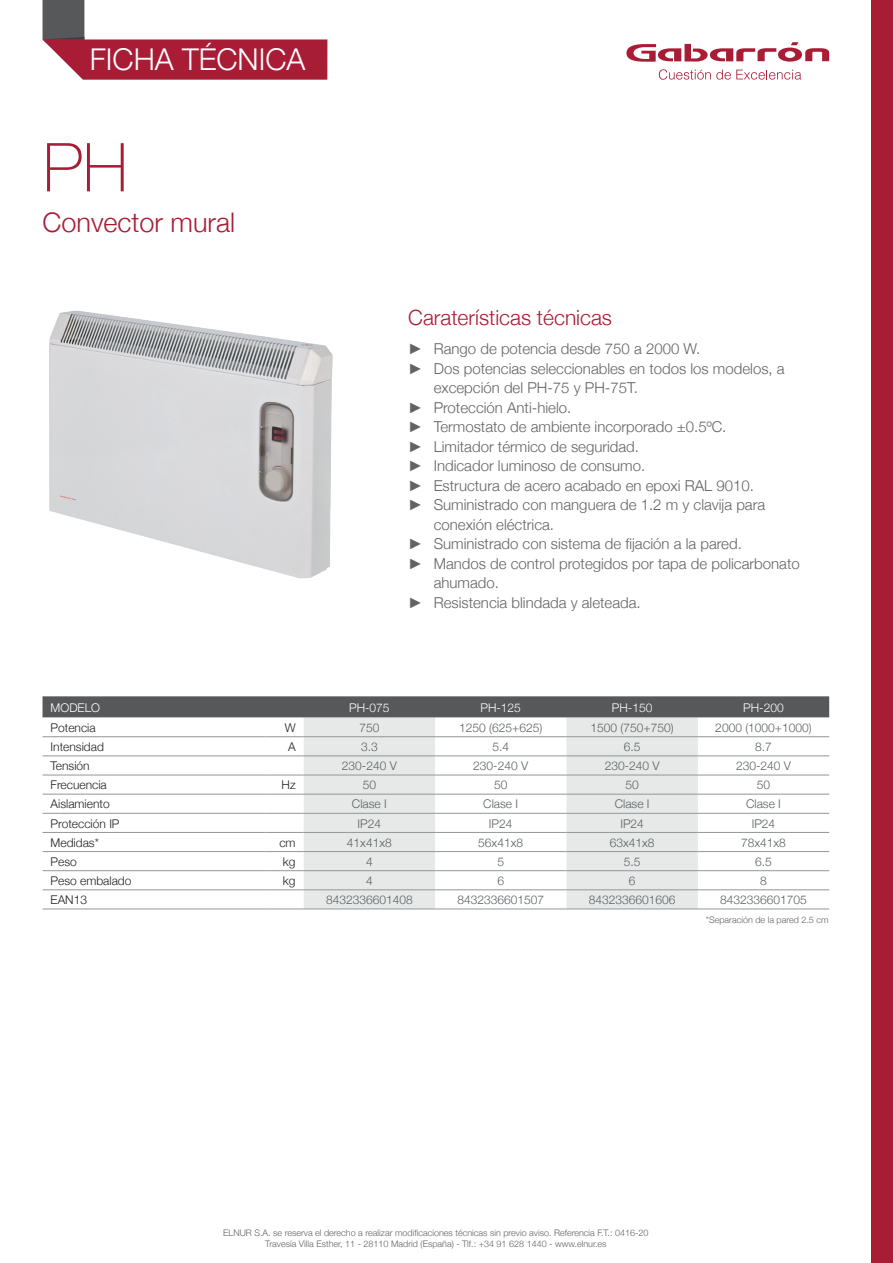
<style>
.page{position:relative;width:893px;height:1263px;background:#fff}
.page>*{position:absolute;margin:0;border:0;box-sizing:border-box;transform-origin:0 0}
.t1{font:100 67.5px "Helvetica Neue";color:#a91c36}
.t2{font:300 30px "Helvetica Neue";color:#fff}
.t3{font:300 27px "Helvetica Neue";color:#a91c36}
.t4{font:300 21px "Helvetica Neue";color:#a91c36}
.t5{font:300 15px/19.5px "Helvetica Neue";color:#636366}
.t6{font:300 12px "Helvetica Neue";color:#5a5f61}
.t7{font:300 12px "Helvetica Neue";color:#231f20}
.t8{font:300 12px "Helvetica Neue";color:#fff}
.t9{font:300 9px/10.8px "Helvetica Neue";color:#636366;text-align:center}
.s1{font-family:"Arial";font-weight:400}
</style>
<div class="page">
<svg style="left:626px;top:42px;width:203px;height:20px"></svg>
<svg style="left:659px;top:69px;width:142px;height:11px"></svg>
<div style="left:872px;top:0;width:21px;height:1263px;background:#a91c36"></div>
<svg style="left:43px;top:0;width:284px;height:80px"></svg>
<img style="left:49px;top:310px;width:284px;height:269px">
<svg style="left:43px;top:696px;width:786px;height:22px;background:#5e5f61"></svg>
<svg style="left:43px;top:737px;width:786px;height:154px"></svg>
<svg style="left:304px;top:718px;width:394px;height:190px;fill:#e6e9e8"></svg>
<hr style="left:43px;top:736px;width:222px;height:1px;background:#919698">
<hr style="left:265px;top:736px;width:39px;height:1px;background:#919698">
<hr style="left:304px;top:736px;width:131px;height:1px;background:#919698">
<hr style="left:435px;top:736px;width:131px;height:1px;background:#919698">
<hr style="left:566px;top:736px;width:132px;height:1px;background:#919698">
<hr style="left:698px;top:736px;width:131px;height:1px;background:#919698">
<hr style="left:43px;top:755px;width:222px;height:1px;background:#919698">
<hr style="left:265px;top:755px;width:39px;height:1px;background:#919698">
<hr style="left:304px;top:755px;width:131px;height:1px;background:#919698">
<hr style="left:435px;top:755px;width:131px;height:1px;background:#919698">
<hr style="left:566px;top:755px;width:132px;height:1px;background:#919698">
<hr style="left:698px;top:755px;width:131px;height:1px;background:#919698">
<hr style="left:43px;top:775px;width:222px;height:1px;background:#919698">
<hr style="left:265px;top:775px;width:39px;height:1px;background:#919698">
<hr style="left:304px;top:775px;width:131px;height:1px;background:#919698">
<hr style="left:435px;top:775px;width:131px;height:1px;background:#919698">
<hr style="left:566px;top:775px;width:132px;height:1px;background:#919698">
<hr style="left:698px;top:775px;width:131px;height:1px;background:#919698">
<hr style="left:43px;top:794px;width:222px;height:1px;background:#919698">
<hr style="left:265px;top:794px;width:39px;height:1px;background:#919698">
<hr style="left:304px;top:794px;width:131px;height:1px;background:#919698">
<hr style="left:435px;top:794px;width:131px;height:1px;background:#919698">
<hr style="left:566px;top:794px;width:132px;height:1px;background:#919698">
<hr style="left:698px;top:794px;width:131px;height:1px;background:#919698">
<hr style="left:43px;top:813px;width:222px;height:1px;background:#919698">
<hr style="left:265px;top:813px;width:39px;height:1px;background:#919698">
<hr style="left:304px;top:813px;width:131px;height:1px;background:#919698">
<hr style="left:435px;top:813px;width:131px;height:1px;background:#919698">
<hr style="left:566px;top:813px;width:132px;height:1px;background:#919698">
<hr style="left:698px;top:813px;width:131px;height:1px;background:#919698">
<hr style="left:43px;top:832px;width:222px;height:1px;background:#919698">
<hr style="left:265px;top:832px;width:39px;height:1px;background:#919698">
<hr style="left:304px;top:832px;width:131px;height:1px;background:#919698">
<hr style="left:435px;top:832px;width:131px;height:1px;background:#919698">
<hr style="left:566px;top:832px;width:132px;height:1px;background:#919698">
<hr style="left:698px;top:832px;width:131px;height:1px;background:#919698">
<hr style="left:43px;top:851px;width:222px;height:1px;background:#919698">
<hr style="left:265px;top:851px;width:39px;height:1px;background:#919698">
<hr style="left:304px;top:851px;width:131px;height:1px;background:#919698">
<hr style="left:435px;top:851px;width:131px;height:1px;background:#919698">
<hr style="left:566px;top:851px;width:132px;height:1px;background:#919698">
<hr style="left:698px;top:851px;width:131px;height:1px;background:#919698">
<hr style="left:43px;top:870px;width:222px;height:1px;background:#919698">
<hr style="left:265px;top:870px;width:39px;height:1px;background:#919698">
<hr style="left:43px;top:889px;width:222px;height:1px;background:#919698">
<hr style="left:265px;top:889px;width:39px;height:1px;background:#919698">
<hr style="left:43px;top:908px;width:222px;height:1px;background:#919698">
<hr style="left:265px;top:908px;width:39px;height:1px;background:#919698">
<hr style="left:304px;top:870px;width:131px;height:1px;background:#919698">
<hr style="left:435px;top:870px;width:131px;height:1px;background:#919698">
<hr style="left:566px;top:870px;width:132px;height:1px;background:#919698">
<hr style="left:698px;top:870px;width:131px;height:1px;background:#919698">
<hr style="left:304px;top:889px;width:131px;height:1px;background:#919698">
<hr style="left:435px;top:889px;width:131px;height:1px;background:#919698">
<hr style="left:566px;top:889px;width:132px;height:1px;background:#919698">
<hr style="left:698px;top:889px;width:131px;height:1px;background:#919698">
<hr style="left:304px;top:908px;width:131px;height:1px;background:#919698">
<hr style="left:435px;top:908px;width:131px;height:1px;background:#919698">
<hr style="left:566px;top:908px;width:132px;height:1px;background:#919698">
<hr style="left:698px;top:908px;width:131px;height:1px;background:#919698">
<h2 class="t2" style="left:90px;top:35px;width:217px">FICHA TÉCNICA</h2>
<p class="t1" style="left:43px;top:116px;width:87px">PH</p>
<p class="t3" style="left:43px;top:201px;width:194px">Convector mural</p>
<p class="t4" style="left:408px;top:300px;width:205px">Caraterísticas técnicas</p>
<p class="t5" style="left:408px;top:338px;width:294px"><span class="s1">►</span> Rango de potencia desde 750 a 2000 W.</p>
<p class="t5" style="left:434px;top:358px;width:352px;text-indent:-26px"><span class="s1">►</span> Dos potencias seleccionables en todos los modelos, a excepción del PH-75 y PH-75T.</p>
<p class="t5" style="left:408px;top:397px;width:165px"><span class="s1">►</span> Protección Anti-hielo.</p>
<p class="t5" style="left:408px;top:416px;width:320px"><span class="s1">►</span> Termostato de ambiente incorporado ±0.5ºC.</p>
<p class="t5" style="left:408px;top:436px;width:232px"><span class="s1">►</span> Limitador térmico de seguridad.</p>
<p class="t5" style="left:408px;top:455px;width:238px"><span class="s1">►</span> Indicador luminoso de consumo.</p>
<p class="t5" style="left:408px;top:475px;width:347px"><span class="s1">►</span> Estructura de acero acabado en epoxi RAL 9010.</p>
<p class="t5" style="left:434px;top:494px;width:333px;text-indent:-26px"><span class="s1">►</span> Suministrado con manguera de 1.2 m y clavija para conexión eléctrica.</p>
<p class="t5" style="left:408px;top:533px;width:335px"><span class="s1">►</span> Suministrado con sistema de fijación a la pared.</p>
<p class="t5" style="left:434px;top:553px;width:368px;text-indent:-26px"><span class="s1">►</span> Mandos de control protegidos por tapa de policarbonato ahumado.</p>
<p class="t5" style="left:408px;top:592px;width:234px"><span class="s1">►</span> Resistencia blindada y aleteada.</p>
<p class="t8" style="left:51px;top:697px;width:51px">MODELO</p>
<p class="t8" style="left:349px;top:697px;width:42px">PH-075</p>
<p class="t8" style="left:480px;top:697px;width:42px">PH-125</p>
<p class="t8" style="left:612px;top:697px;width:42px">PH-150</p>
<p class="t8" style="left:743px;top:697px;width:42px">PH-200</p>
<p class="t7" style="left:51px;top:718px;width:47px">Potencia</p>
<p class="t7" style="left:285px;top:718px;width:12px">W</p>
<p class="t6" style="left:359px;top:718px;width:22px">750</p>
<p class="t6" style="left:459px;top:718px;width:85px">1250 (625+625)</p>
<p class="t6" style="left:591px;top:718px;width:85px">1500 (750+750)</p>
<p class="t6" style="left:715px;top:718px;width:98px">2000 (1000+1000)</p>
<p class="t7" style="left:51px;top:737px;width:55px">Intensidad</p>
<p class="t7" style="left:288px;top:737px;width:9px">A</p>
<p class="t6" style="left:361px;top:737px;width:18px">3.3</p>
<p class="t6" style="left:492px;top:737px;width:18px">5.4</p>
<p class="t6" style="left:624px;top:737px;width:18px">6.5</p>
<p class="t6" style="left:755px;top:737px;width:18px">8.7</p>
<p class="t7" style="left:51px;top:756px;width:41px">Tensión</p>
<p class="t6" style="left:342px;top:756px;width:56px">230-240 V</p>
<p class="t6" style="left:473px;top:756px;width:56px">230-240 V</p>
<p class="t6" style="left:605px;top:756px;width:56px">230-240 V</p>
<p class="t6" style="left:736px;top:756px;width:56px">230-240 V</p>
<p class="t7" style="left:51px;top:775px;width:58px">Frecuencia</p>
<p class="t7" style="left:282px;top:775px;width:16px">Hz</p>
<p class="t6" style="left:363px;top:775px;width:15px">50</p>
<p class="t6" style="left:494px;top:775px;width:15px">50</p>
<p class="t6" style="left:625px;top:775px;width:15px">50</p>
<p class="t6" style="left:757px;top:775px;width:15px">50</p>
<p class="t7" style="left:51px;top:794px;width:61px">Aislamiento</p>
<p class="t6" style="left:352px;top:794px;width:36px">Clase I</p>
<p class="t6" style="left:483px;top:794px;width:36px">Clase I</p>
<p class="t6" style="left:615px;top:794px;width:36px">Clase I</p>
<p class="t6" style="left:746px;top:794px;width:36px">Clase I</p>
<p class="t7" style="left:51px;top:814px;width:70px">Protección IP</p>
<p class="t6" style="left:358px;top:814px;width:25px">IP24</p>
<p class="t6" style="left:489px;top:814px;width:25px">IP24</p>
<p class="t6" style="left:620px;top:814px;width:25px">IP24</p>
<p class="t6" style="left:752px;top:814px;width:25px">IP24</p>
<p class="t7" style="left:51px;top:833px;width:50px">Medidas*</p>
<p class="t7" style="left:279px;top:833px;width:18px">cm</p>
<p class="t6" style="left:347px;top:833px;width:46px">41x41x8</p>
<p class="t6" style="left:478px;top:833px;width:46px">56x41x8</p>
<p class="t6" style="left:610px;top:833px;width:46px">63x41x8</p>
<p class="t6" style="left:741px;top:833px;width:46px">78x41x8</p>
<p class="t7" style="left:51px;top:852px;width:28px">Peso</p>
<p class="t7" style="left:283px;top:852px;width:14px">kg</p>
<p class="t6" style="left:366px;top:852px;width:8px">4</p>
<p class="t6" style="left:497px;top:852px;width:8px">5</p>
<p class="t6" style="left:624px;top:852px;width:18px">5.5</p>
<p class="t6" style="left:755px;top:852px;width:18px">6.5</p>
<p class="t7" style="left:51px;top:871px;width:82px">Peso embalado</p>
<p class="t7" style="left:283px;top:871px;width:14px">kg</p>
<p class="t6" style="left:366px;top:871px;width:8px">4</p>
<p class="t6" style="left:497px;top:871px;width:8px">6</p>
<p class="t6" style="left:629px;top:871px;width:8px">6</p>
<p class="t6" style="left:760px;top:871px;width:8px">8</p>
<p class="t7" style="left:51px;top:890px;width:38px">EAN13</p>
<p class="t6" style="left:326px;top:890px;width:88px">8432336601408</p>
<p class="t6" style="left:457px;top:890px;width:88px">8432336601507</p>
<p class="t6" style="left:589px;top:890px;width:88px">8432336601606</p>
<p class="t6" style="left:720px;top:890px;width:88px">8432336601705</p>
<p class="t9" style="left:706px;top:913px;width:124px">*Separación de la pared 2.5 cm</p>
<p class="t9" style="left:223px;top:1227px;width:427px">ELNUR S.A. se reserva el derecho a realizar modificaciones técnicas sin previo aviso. Referencia F.T.: 0416-20<br>Travesía Villa Esther, 11 - 28110 Madrid (España) - Tlf.: +34 91 628 1440 - www.elnur.es</p>
</div>
